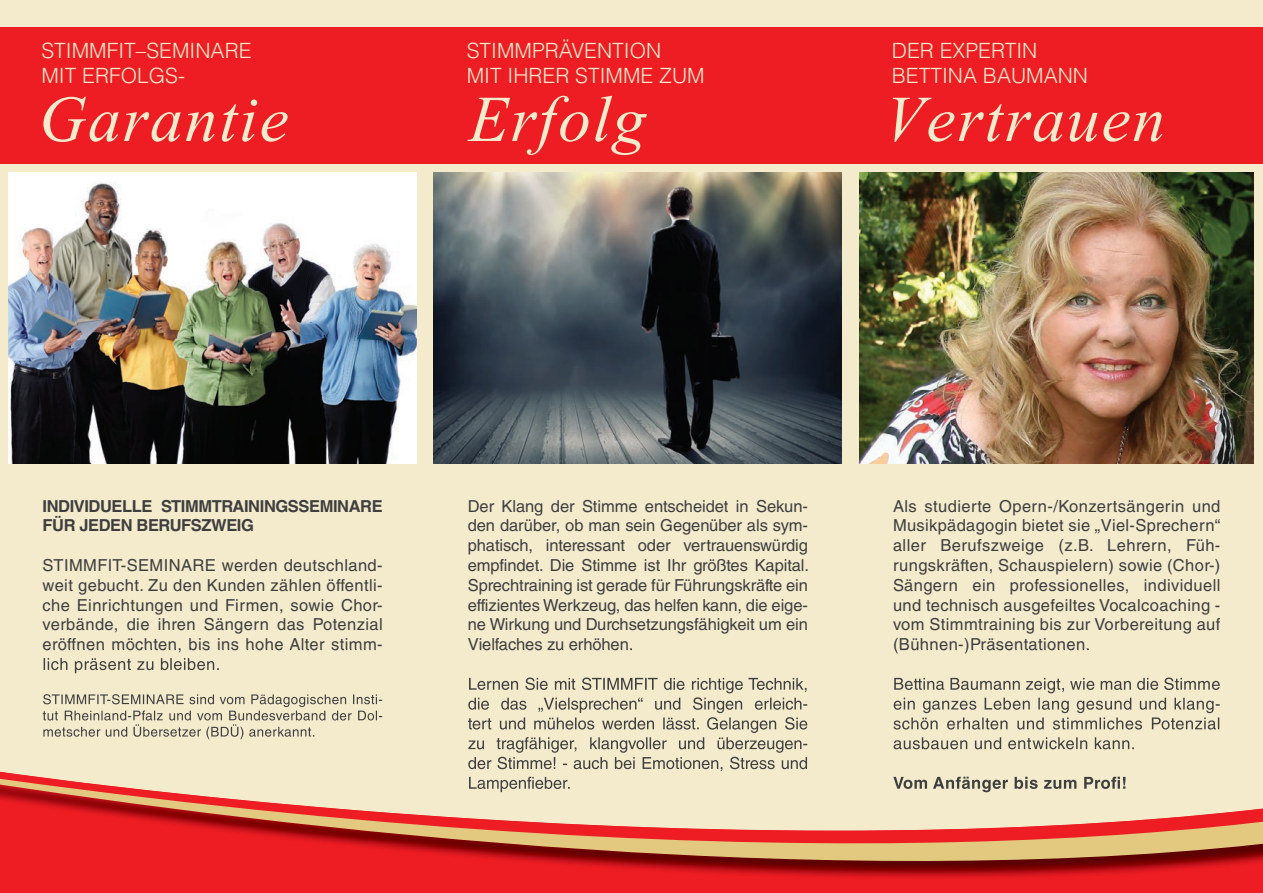
<style>
.page{position:relative;width:1263px;height:893px;background:#f4ebcd}
.page>*{position:absolute;margin:0;border:0;box-sizing:border-box;transform-origin:0 0}
.t1{font:81px "Vijaya";letter-spacing:.025em;color:#f4ebcd}
.t2{font:300 21px/25.2px "Helvetica LT Std";color:#f4ebcd}
.t3{font:16.5px/19.8px "Helvetica LT Std";letter-spacing:.025em;color:#3e3e3f;text-align:justify}
.t4{font:700 16.5px/19.8px "Helvetica LT Std";letter-spacing:-.025em;color:#3e3e3f}
</style>
<div class="page">
<img style="left:9px;top:172px;width:408px;height:230px">
<img style="left:859px;top:172px;width:394px;height:230px">
<div style="left:0;top:28px;width:1263px;height:136px;background:#ee1d23"></div>
<img style="left:8px;top:402px;width:1246px;height:62px">
<svg style="left:0;top:649px;width:1263px;height:244px"></svg>
<img style="left:434px;top:172px;width:408px;height:291px">
<p class="t2" style="left:41px;top:37px;width:212px">STIMMFIT–SEMINARE<br>MIT ERFOLGS-</p>
<p class="t2" style="left:467px;top:37px;width:240px">STIMMPRÄVENTION<br>MIT IHRER STIMME ZUM</p>
<p class="t2" style="left:892px;top:37px;width:198px">DER EXPERTIN<br>BETTINA BAUMANN</p>
<h1 class="t1" style="left:39px;top:55px;width:251px">Garantie</h1>
<h1 class="t1" style="left:469px;top:55px;width:178px">Erfolg</h1>
<h1 class="t1" style="left:884px;top:55px;width:282px">Vertrauen</h1>
<p class="t4" style="left:43px;top:495px;width:342px">INDIVIDUELLE STIMMTRAININGSSEMINARE<br>FÜR JEDEN BERUFSZWEIG</p>
<p class="t3" style="left:43px;top:555px;width:342px">STIMMFIT-SEMINARE werden deutschland&shy;weit gebucht. Zu den Kunden zählen öffentli&shy;che Einrichtungen und Firmen, sowie Chor&shy;verbände, die ihren Sängern das Potenzial eröffnen möchten, bis ins hohe Alter stimm-</p>
<p class="t3" style="left:468px;top:496px;width:343px">Der Klang der Stimme entscheidet in Sekun&shy;den darüber, ob man sein Gegenüber als sym&shy;phatisch, interessant oder vertrauenswürdig empfindet. Die Stimme ist Ihr größtes Kapital.<br>Sprechtraining ist gerade für Führungskräfte ein effizientes Werkzeug, das helfen kann, die eige&shy;ne Wirkung und Durchsetzungsfähigkeit um ein Vielfaches zu erhöhen.</p>
<p class="t3" style="left:893px;top:496px;width:329px">Als studierte Opern-/Konzertsängerin und Musikpädagogin bietet sie „Viel-Sprechern“ aller Berufszweige (z.B. Lehrern, Füh&shy;rungskräften, Schauspielern) sowie (Chor-)<br>Sängern ein professionelles, individuell und technisch ausgefeiltes Vocalcoaching - vom Stimmtraining bis zur Vorbereitung auf (Bühnen-)Präsentationen.</p>
</div>
